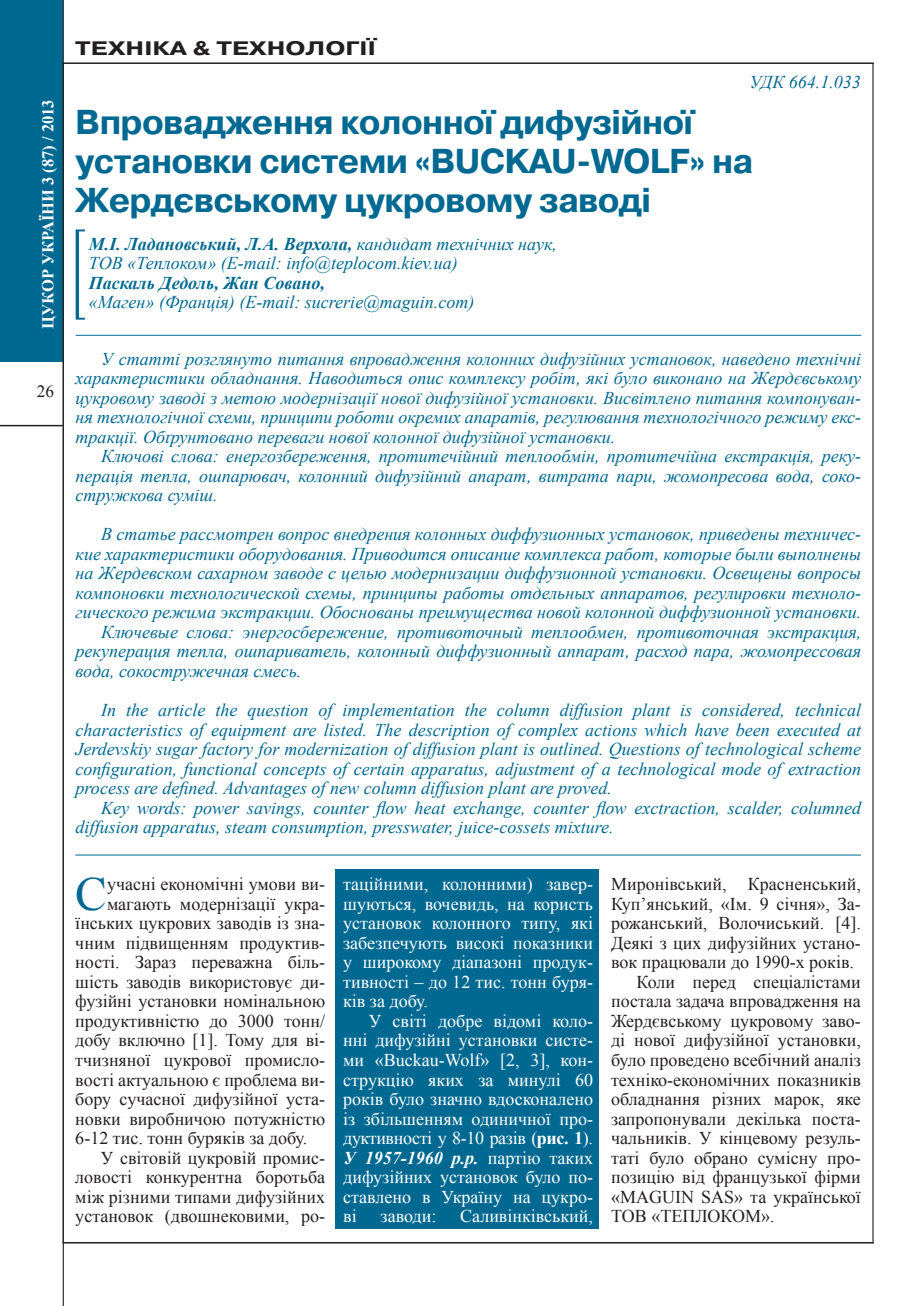
<style>
.page{position:relative;width:915px;height:1306px;background:#fff}
.page>*{position:absolute;margin:0;border:0;box-sizing:border-box;transform-origin:0 0}
.Текст{font:47.4px "Times New Roman";color:#006991}
.Заголовок{font:700 34.5px/39px "Pragmatica C";letter-spacing:-.02em;color:#006991}
.колонтитул{font:700 19.5px "Pragmatica C";color:#231f20;scale:1.3 1}
.Текст-2{font:italic 18px/19.5px "Times New Roman";color:#006991;text-align:justify}
.Текст-3{font:18px/19.5px "Times New Roman";color:#231f20;text-align:justify}
.Текст-4{font:18px/19.5px "Times New Roman";color:#fff;text-align:justify}
.Текст-5{font:italic 700 18px "Times New Roman";color:#006991}
.t1{font:17.25px "Times New Roman";color:#231f20}
.t2{font:700 16.5px "Times New Roman";color:#fff}
.s1{font-weight:700}
.s2{font-weight:700;font-style:italic}
</style>
<div class="page">
<div style="left:0;top:0;width:63px;height:362px;background:#006991"></div>
<hr style="left:0;top:425px;width:63px;height:1px;background:#231f20">
<hr style="left:872px;top:63px;width:1px;height:1180px;background:#231f20">
<hr style="left:63px;top:0;width:1px;height:1305px;background:#231f20">
<div style="left:336px;top:869px;width:262px;height:359px;background:#006991"></div>
<hr style="left:63px;top:63px;width:810px;height:1px;background:#231f20">
<hr style="left:63px;top:1242px;width:810px;height:1px;background:#231f20">
<hr style="left:76px;top:335px;width:784px;height:1px;background:#006991">
<hr style="left:75px;top:854px;width:785px;height:1px;background:#006991">
<svg style="left:76px;top:229px;width:9px;height:90px"></svg>
<p class="t2" style="left:37px;top:329px;width:231px;rotate:-90deg">ЦУКОР УКРАЇНИ 3 (87) / 2013</p>
<p class="t1" style="left:37px;top:380px;width:19px">26</p>
<p class="колонтитул" style="left:75px;top:38px;width:232px">ТЕХНІКА &amp; ТЕХНОЛОГІЇ</p>
<p class="Текст-2" style="left:749px;top:72px;width:113px">УДК 664.1.033</p>
<p class="Заголовок" style="left:75px;top:102px;width:679px">Впровадження колонної дифузійної установки системи «BUCKAU-WOLF» на<br>Жердєвському цукровому заводі</p>
<p class="Текст-2" style="left:89px;top:234px;width:469px"><span class="s1">М.І. Ладановський, Л.А. Верхола,</span> кандидат технічних наук,<br>ТОВ «Теплоком» (E-mail: info@teplocom.kiev.ua)</p>
<p class="Текст-5" style="left:89px;top:270px;width:237px">Паскаль Дедоль, Жан Совано,</p>
<p class="Текст-2" style="left:89px;top:292px;width:387px">«Маген» (Франція) (E-mail: sucrerie@maguin.com)</p>
<p class="Текст-2" style="left:76px;top:348px;width:786px;text-indent:26px">У статті розглянуто питання впровадження колонних дифузійних установок, наведено технічні характеристики обладнання. Наводиться опис комплексу робіт, які було виконано на Жердєвському цукровому заводі з метою модернізації нової дифузійної установки. Висвітлено питання компонуван&shy;ня технологічної схеми, принципи роботи окремих апаратів, регулювання технологічного режиму екс&shy;тракції. Обґрунтовано переваги нової колонної дифузійної установки.</p>
<p class="Текст-2" style="left:76px;top:446px;width:786px;text-indent:26px">Ключові слова: енергозбереження, протитечійний теплообмін, протитечійна екстракція, реку&shy;перація тепла, ошпарювач, колонний дифузійний апарат, витрата пари, жомопресова вода, соко&shy;стружкова суміш.</p>
<p class="Текст-2" style="left:76px;top:524px;width:786px;text-indent:26px">В статье рассмотрен вопрос внедрения колонных диффузионных установок, приведены техничес&shy;кие характеристики оборудования. Приводится описание комплекса работ, которые были выполнены на Жердевском сахарном заводе с целью модернизации диффузионной установки. Освещены вопросы компоновки технологической схемы, принципы работы отдельных аппаратов, регулировки техноло&shy;гического режима экстракции. Обоснованы преимущества новой колонной диффузионной установки.</p>
<p class="Текст-2" style="left:76px;top:621px;width:786px;text-indent:26px">Ключевые слова: энергосбережение, противоточный теплообмен, противоточная экстракция, рекуперация тепла, ошпариватель, колонный диффузионный аппарат, расход пара, жомопрессовая вода, сокостружечная смесь.</p>
<p class="Текст-2" style="left:76px;top:699px;width:786px;text-indent:26px">In the article the question of implementation the column diffusion plant is considered, technical characteristics of equipment are listed. The description of complex actions which have been executed at Jerdevskiy sugar factory for modernization of diffusion plant is outlined. Questions of technological scheme configuration, functional concepts of certain apparatus, adjustment of a technological mode of extraction process are defined. Advantages of new column diffusion plant are proved.</p>
<p class="Текст-2" style="left:76px;top:797px;width:786px;text-indent:26px">Key words: power savings, counter flow heat exchange, counter flow exctraction, scalder, columned diffusion apparatus, steam consumption, presswater, juice-cossets mixture.</p>
<p class="Текст" style="left:75px;top:862px;width:33px">С</p>
<p class="Текст-3" style="left:107px;top:874px;width:219px">учасні економічні умови ви-</p>
<p class="Текст-3" style="left:107px;top:893px;width:219px">магають модернізації укра-</p>
<p class="Текст-3" style="left:75px;top:913px;width:251px">їнських цукрових заводів із зна-</p>
<p class="Текст-3" style="left:75px;top:932px;width:251px">чним підвищенням продуктив-</p>
<p class="Текст-3" style="left:75px;top:952px;width:251px">ності. Зараз переважна біль-</p>
<p class="Текст-3" style="left:75px;top:971px;width:251px">шість заводів використовує ди-</p>
<p class="Текст-3" style="left:75px;top:991px;width:251px">фузійні установки номінальною</p>
<p class="Текст-3" style="left:75px;top:1010px;width:251px">продуктивністю до 3000 тонн/</p>
<p class="Текст-3" style="left:75px;top:1030px;width:251px">добу включно [1]. Тому для ві-</p>
<p class="Текст-3" style="left:75px;top:1049px;width:251px">тчизняної цукрової промисло-</p>
<p class="Текст-3" style="left:75px;top:1069px;width:251px">вості актуальною є проблема ви-</p>
<p class="Текст-3" style="left:75px;top:1088px;width:251px">бору сучасної дифузійної уста-</p>
<p class="Текст-3" style="left:75px;top:1108px;width:251px">новки виробничою потужністю</p>
<p class="Текст-3" style="left:75px;top:1127px;width:233px">6-12 тис. тонн буряків за добу.</p>
<p class="Текст-3" style="left:75px;top:1147px;width:251px;text-indent:26px">У світовій цукровій промис&shy;ловості конкурентна боротьба між різними типами дифузійних установок (двошнековими, ро-</p>
<p class="Текст-4" style="left:343px;top:874px;width:251px">таційними, колонними) завер&shy;шуються, вочевидь, на користь установок колонного типу, які забезпечують високі показники у широкому діапазоні продук&shy;тивності – до 12 тис. тонн буря&shy;ків за добу.</p>
<p class="Текст-4" style="left:343px;top:1010px;width:251px;text-indent:26px">У світі добре відомі коло&shy;нні дифузійні установки систе&shy;ми «Buckau-Wolf» [2, 3], кон&shy;струкцію яких за минулі 60 років було значно вдосконалено із збільшенням одиничної про&shy;дуктивності у 8-10 разів (<span class="s1">рис. 1</span>).<br><span class="s2">У 1957-1960 р.р.</span> партію таких дифузійних установок було по&shy;ставлено в Україну на цукро&shy;ві</p>
<p class="Текст-4" style="left:380px;top:1205px;width:57px">заводи:</p>
<p class="Текст-4" style="left:460px;top:1205px;width:134px">Саливінківський,</p>
<p class="Текст-3" style="left:611px;top:874px;width:251px">Миронівський, Красненський, Куп’янський, «Ім. 9 січня», За&shy;рожанський, Волочиський. [4].<br>Деякі з цих дифузійних устано&shy;вок працювали до 1990-х років.</p>
<p class="Текст-3" style="left:611px;top:971px;width:251px;text-indent:26px">Коли перед спеціалістами постала задача впровадження на Жердєвському цукровому заво&shy;ді нової дифузійної установки, було проведено всебічний аналіз техніко-економічних показників обладнання різних марок, яке запропонували декілька поста&shy;чальників. У кінцевому резуль&shy;таті було обрано сумісну про&shy;позицію від французької фірми «MAGUIN SAS» та української ТОВ «ТЕПЛОКОМ».</p>
</div>
